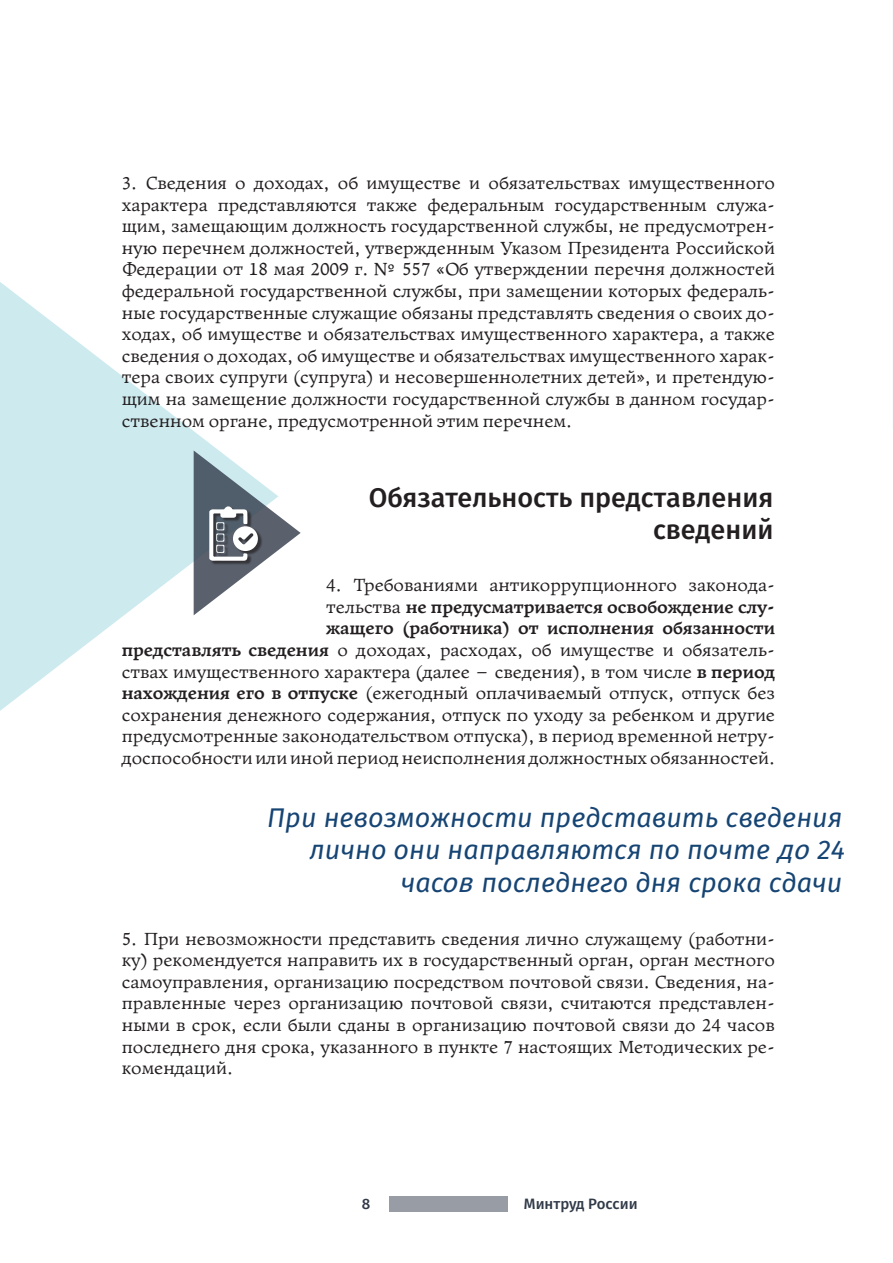
<style>
.page{position:relative;width:893px;height:1263px;background:#fff}
.page>*{position:absolute;margin:0;border:0;box-sizing:border-box;transform-origin:0 0}
.t1{font:italic 27px/32.4px "Fira Sans";color:#164473;text-align:right}
.t2{font:500 27px/32.4px "Fira Sans";color:#231f20;text-align:right}
.t3{font:18px/21.6px "Leksa Pro";color:#231f20;text-align:justify}
.t4{font:500 15px "Fira Sans";color:#313a49}
.s1{font-weight:700}
.s2{font-style:inherit}
</style>
<div class="page">
<div style="left:389px;top:1196px;width:118px;height:16px;background:#989ca4"></div>
<svg style="left:0;top:282px;width:218px;height:429px;fill:#cdeaef"></svg>
<svg style="left:194px;top:450px;width:107px;height:165px"></svg>
<p class="t3" style="left:122px;top:172px;width:655px">3. Сведения о доходах, об имуществе и обязательствах имущественного характера представляются также федеральным государственным служа&shy;щим, замещающим должность государственной службы, не предусмотрен&shy;ную перечнем должностей, утвержденным Указом Президента Российской Федерации от 18 мая 2009 г. № 557 «Об утверждении перечня должностей федеральной государственной службы, при замещении которых федераль&shy;ные государственные служащие обязаны представлять сведения о своих до&shy;ходах, об имуществе и обязательствах имущественного характера, а также сведения о доходах, об имуществе и обязательствах имущественного харак&shy;тера своих супруги (супруга) и несовершеннолетних детей», и претендую&shy;щим на замещение должности государственной службы в данном государ&shy;ственном органе, предусмотренной этим перечнем.</p>
<p class="t2" style="left:369px;top:481px;width:406px">Обязательность представления сведений</p>
<p class="t3" style="left:122px;top:574px;width:655px;text-align:right">4. Требованиями антикоррупционного законода-<br>тельства <span class="s1">не предусматривается освобождение слу-<br>жащего (работника) от исполнения обязанности<br>представлять сведения</span> о доходах, расходах, об имуществе и обязатель&shy;ствах имущественного характера (далее – сведения), в том числе <span class="s1">в период нахождения его в отпуске</span> (ежегодный оплачиваемый отпуск, отпуск без сохранения денежного содержания, отпуск по уходу за ребенком и другие предусмотренные законодательством отпуска), в период временной нетру&shy;доспособности или иной период неисполнения должностных обязанностей.</p>
<p class="t1" style="left:267px;top:801px;width:579px">При невозможности представить сведения лично они направляются по почте <span class="s2">до</span>24 час<span class="s2">ов</span>последнего дня срока сдачи</p>
<p class="t3" style="left:122px;top:928px;width:655px">5. При невозможности представить сведения лично служащему (работни&shy;ку) рекомендуется направить их в государственный орган, орган местного самоуправления, организацию посредством почтовой связи. Сведения, на&shy;правленные через организацию почтовой связи, считаются представлен&shy;ными в срок, если были сданы в организацию почтовой связи до 24 часов последнего дня срока, указанного в пункте 7 настоящих Методических ре&shy;комендаций.</p>
<p class="t4" style="left:362px;top:1193px;width:10px">8</p>
<p class="t4" style="left:524px;top:1193px;width:115px">Минтруд России</p>
</div>
